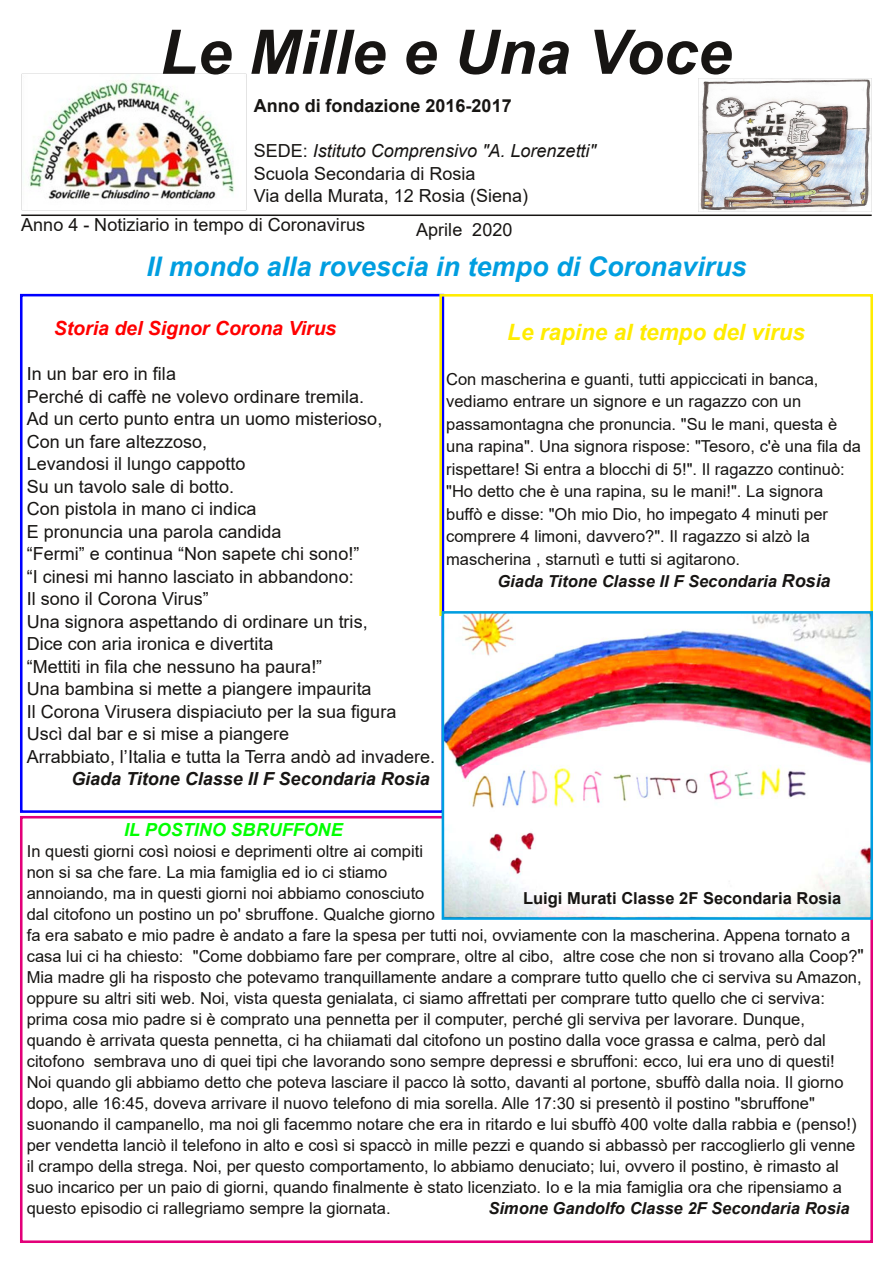
<style>
.page{position:relative;width:893px;height:1263px;background:#fff}
.page>*{position:absolute;margin:0;border:0;box-sizing:border-box;transform-origin:0 0}
.t1{font:italic 700 61.5px "Arial";color:#171513}
.t2{font:italic 700 27px "Arial";color:#009ee0}
.t3{font:italic 700 22.5px "Arial";color:#ffec00}
.t4{font:italic 700 19.5px "Arial";color:#f00}
.t5{font:18px/22.5px "Arial";color:#171513}
.t6{font:italic 700 18px "Arial";color:#171513}
.t7{font:700 18px "Arial";color:#171513}
.t8{font:italic 700 18px "Arial";color:#0f0}
.t9{font:16.5px/21px "Arial";color:#171513}
.t10{font:italic 700 16.5px "Arial";color:#171513}
.t11{font:700 16.5px "Arial";color:#171513}
.s1{font-style:italic}
.s2{font-size:18px}
</style>
<div class="page">
<img style="left:21px;top:73px;width:226px;height:138px">
<img style="left:698px;top:78px;width:174px;height:133px">
<hr style="left:21px;top:214px;width:851px;height:2px;background:#171513">
<div style="left:20px;top:816px;width:853px;height:427px;border:3px solid #e30079"></div>
<div style="left:20px;top:294px;width:424px;height:519px;border:3px solid #00f"></div>
<div style="left:439px;top:294px;width:434px;height:322px;border:3px solid #ffec00"></div>
<img style="left:446px;top:615px;width:423px;height:301px">
<div style="left:442px;top:611px;width:431px;height:309px;border:3px solid #009ee0"></div>
<h1 class="t1" style="left:160px;top:18px;width:573px">Le Mille e Una Voce</h1>
<p class="t7" style="left:254px;top:96px;width:259px">Anno di fondazione 2016-2017</p>
<p class="t5" style="left:254px;top:140px;width:344px">SEDE: <span class="s1">Istituto Comprensivo "A. Lorenzetti"<br></span>Scuola Secondaria di Rosia<br>Via della Murata, 12 Rosia (Siena)</p>
<p class="t5" style="left:21px;top:213px;width:345px">Anno 4 - Notiziario in tempo di Coronavirus</p>
<p class="t5" style="left:416px;top:218px;width:98px">Aprile 2020</p>
<h2 class="t2" style="left:146px;top:252px;width:602px">Il mondo alla rovescia in tempo di Coronavirus</h2>
<p class="t4" style="left:54px;top:318px;width:284px">Storia del Signor Corona Virus</p>
<p class="t5" style="left:27px;top:363px;width:410px">In un bar ero in fila<br>Perché di caffè ne volevo ordinare tremila.<br>Ad un certo punto entra un uomo misterioso,<br>Con un fare altezzoso,<br>Levandosi il lungo cappotto<br>Su un tavolo sale di botto.<br>Con pistola in mano ci indica<br>E pronuncia una parola candida<br>“Fermi” e continua “Non sapete chi sono!”<br>“I cinesi mi hanno lasciato in abbandono:<br>Il sono il Corona Virus”<br>Una signora aspettando di ordinare un tris,<br>Dice con aria ironica e divertita<br>“Mettiti in fila che nessuno ha paura!”<br>Una bambina si mette a piangere impaurita<br>Il Corona Virusera dispiaciuto per la sua figura Uscì dal bar e si mise a piangere<br>Arrabbiato, l’Italia e tutta la Terra andò ad invadere.</p>
<p class="t6" style="left:71px;top:769px;width:360px">Giada Titone Classe II F Secondaria Rosia</p>
<h3 class="t3" style="left:507px;top:319px;width:299px">Le rapine al tempo del virus</h3>
<p class="t9" style="left:446px;top:368px;width:374px">Con mascherina e guanti, tutti appiccicati in banca,</p>
<p class="t9" style="left:446px;top:391px;width:357px">vediamo entrare un signore e un ragazzo con un</p>
<p class="t9" style="left:446px;top:413px;width:393px">passamontagna che pronuncia. "Su le mani, questa è</p>
<p class="t9" style="left:446px;top:436px;width:416px">una rapina". Una signora rispose: "Tesoro, c'è una fila da</p>
<p class="t9" style="left:446px;top:458px;width:400px">rispettare! Si entra a blocchi di 5!". Il ragazzo continuò:</p>
<p class="t9" style="left:446px;top:481px;width:378px">"Ho detto che è una rapina, su le mani!". La signora</p>
<p class="t9" style="left:446px;top:503px;width:383px">buffò e disse: "Oh mio Dio, ho impegato 4 minuti per</p>
<p class="t9" style="left:446px;top:526px;width:365px">comprere 4 limoni, davvero?". Il ragazzo si alzò la</p>
<p class="t9" style="left:446px;top:548px;width:295px">mascherina , starnutì e tutti si agitarono.</p>
<p class="t10" style="left:497px;top:572px;width:335px">Giada Titone Classe II F Secondaria <span class="s2">Rosia</span></p>
<p class="t8" style="left:124px;top:819px;width:220px">IL POSTINO SBRUFFONE</p>
<p class="t9" style="left:27px;top:841px;width:839px">In questi giorni così noiosi e deprimenti oltre ai compiti<br>non si sa che fare. La mia famiglia ed io ci stiamo<br>annoiando, ma in questi giorni noi abbiamo conosciuto<br>dal citofono un postino un po' sbruffone. Qualche giorno<br>fa era sabato e mio padre è andato a fare la spesa per tutti noi, ovviamente con la mascherina. Appena tornato a casa lui ci ha chiesto: "Come dobbiamo fare per comprare, oltre al cibo, altre cose che non si trovano alla Coop?<span class="s2">" </span>Mia madre gli ha risposto che potevamo tranquillamente andare a comprare tutto quello che ci serviva su Amazon, oppure su altri siti web. Noi, vista questa genialata, ci siamo affrettati per comprare tutto quello che ci serviva: prima cosa mio padre si è comprato una pennetta per il computer, perché gli serviva per lavorare. Dunque, quando è arrivata questa pennetta, ci ha chiiamati dal citofono un postino dalla voce grassa e calma, però dal citofono sembrava uno di quei tipi che lavorando sono sempre depressi e sbruffoni: ecco, lui era uno di questi!<br>Noi quando gli abbiamo detto che poteva lasciare il pacco là sotto, davanti al portone, sbuffò dalla noia. Il giorno dopo, alle 16:45, doveva arrivare il nuovo telefono di mia sorella. Alle 17:30 si presentò il postino "sbruffone" suonando il campanello, ma noi gli facemmo notare che era in ritardo e lui sbuffò 400 volte dalla rabbia e (penso!) per vendetta lanciò il telefono in alto e così si spaccò in mille pezzi e quando si abbassò per raccoglierlo gli venne il crampo della strega. Noi, per questo comportamento, lo abbiamo denuciato; lui, ovvero il postino, è rimasto al suo incarico per un paio di giorni, quando finalmente è stato licenziato. Io e la mia famiglia ora che ripensiamo a questo episodio ci rallegriamo sempre la giornata.</p>
<p class="t11" style="left:523px;top:889px;width:320px">Luigi Murati Classe 2F Secondaria Rosia</p>
<p class="t10" style="left:488px;top:1199px;width:363px">Simone Gandolfo Classe 2F Secondaria Rosia</p>
</div>
